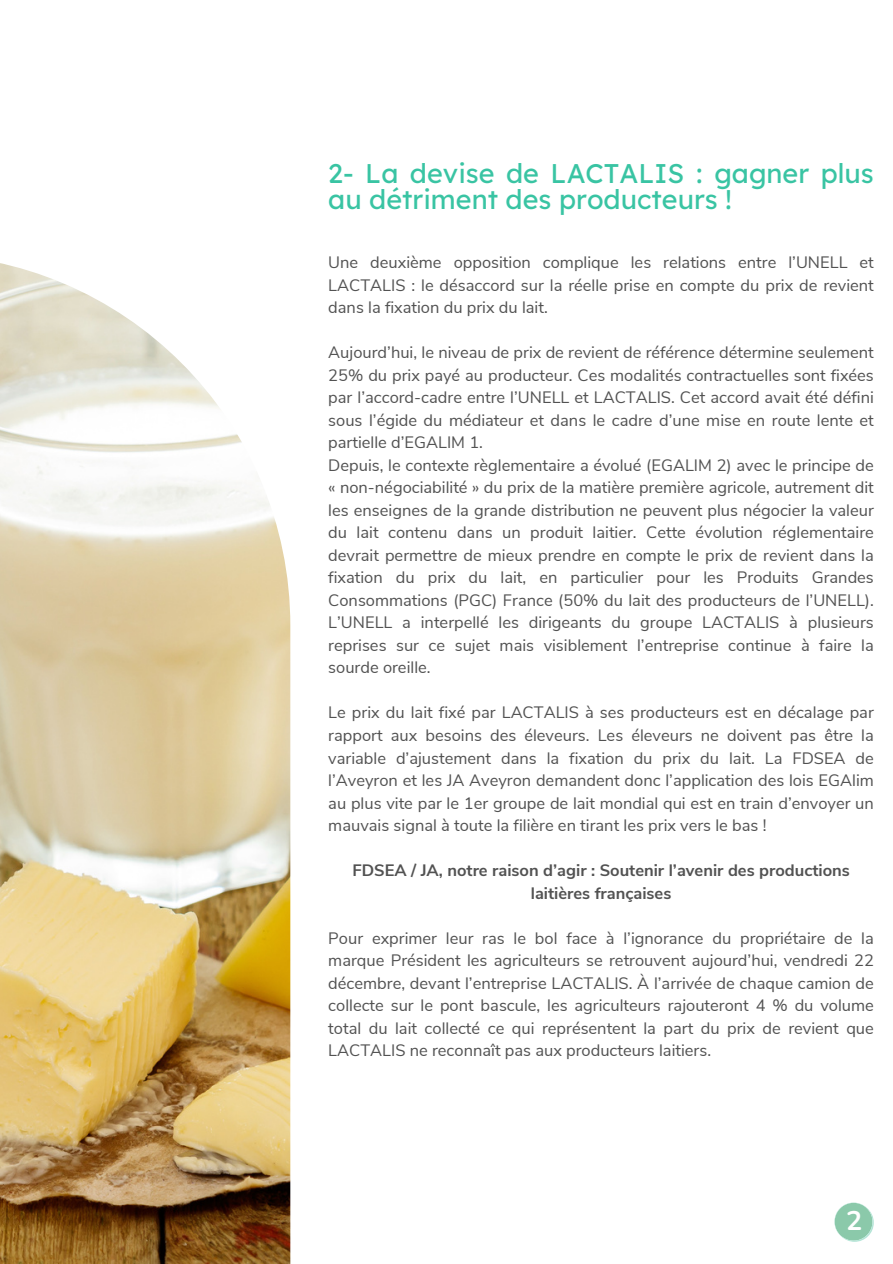
<style>
.page{position:relative;width:893px;height:1264px;background:#fff}
.page>*{position:absolute;margin:0;border:0;box-sizing:border-box;transform-origin:0 0}
.t1{font:27px/25.8px "Lexend Deca";color:#39c4a3}
.t2{font:700 27px "Nunito";color:#fff}
.t3{font:16.5px/22.5px "Nunito Sans";color:#525252;text-align:justify}
.t4{font:700 16.5px/22.5px "Nunito Sans";color:#525252;text-align:center}
</style>
<div class="page">
<img style="left:0;top:263px;width:290px;height:1000px">
<svg style="left:834px;top:1202px;width:39px;height:39px"></svg>
<p class="t1" style="left:328px;top:160px;width:547px">2- La devise de LACTALIS : gagner plus au détriment des producteurs !</p>
<p class="t3" style="left:328px;top:251px;width:547px">Une deuxième opposition complique les relations entre l’UNELL et LACTALIS : le désaccord sur la réelle prise en compte du prix de revient dans la fixation du prix du lait.</p>
<p class="t3" style="left:328px;top:341px;width:547px">Aujourd’hui, le niveau de prix de revient de référence détermine seulement 25% du prix payé au producteur. Ces modalités contractuelles sont fixées par l’accord-cadre entre l’UNELL et LACTALIS. Cet accord avait été défini sous l’égide du médiateur et dans le cadre d’une mise en route lente et partielle d’EGALIM 1.</p>
<p class="t3" style="left:328px;top:454px;width:547px">Depuis, le contexte règlementaire a évolué (EGALIM 2) avec le principe de « non-négociabilité » du prix de la matière première agricole, autrement dit les enseignes de la grande distribution ne peuvent plus négocier la valeur du lait contenu dans un produit laitier. Cette évolution réglementaire devrait permettre de mieux prendre en compte le prix de revient dans la fixation du prix du lait, en particulier pour les Produits Grandes Consommations (PGC) France (50% du lait des producteurs de l’UNELL).<br>L’UNELL a interpellé les dirigeants du groupe LACTALIS à plusieurs reprises sur ce sujet mais visiblement l’entreprise continue à faire la sourde oreille.</p>
<p class="t3" style="left:328px;top:701px;width:547px">Le prix du lait fixé par LACTALIS à ses producteurs est en décalage par rapport aux besoins des éleveurs. Les éleveurs ne doivent pas être la variable d’ajustement dans la fixation du prix du lait. La FDSEA de l’Aveyron et les JA Aveyron demandent donc l’application des lois EGAlim au plus vite par le 1er groupe de lait mondial qui est en train d’envoyer un mauvais signal à toute la filière en tirant les prix vers le bas !</p>
<p class="t4" style="left:352px;top:859px;width:499px">FDSEA / JA, notre raison d’agir : Soutenir l’avenir des productions laitières françaises</p>
<p class="t3" style="left:328px;top:926px;width:547px">Pour exprimer leur ras le bol face à l’ignorance du propriétaire de la marque Président les agriculteurs se retrouvent aujourd’hui, vendredi 22 décembre, devant l’entreprise LACTALIS. À l’arrivée de chaque camion de collecte sur le pont bascule, les agriculteurs rajouteront 4 % du volume total du lait collecté ce qui représentent la part du prix de revient que LACTALIS ne reconnaît pas aux producteurs laitiers.</p>
<p class="t2" style="left:845px;top:1202px;width:18px">2</p>
</div>
